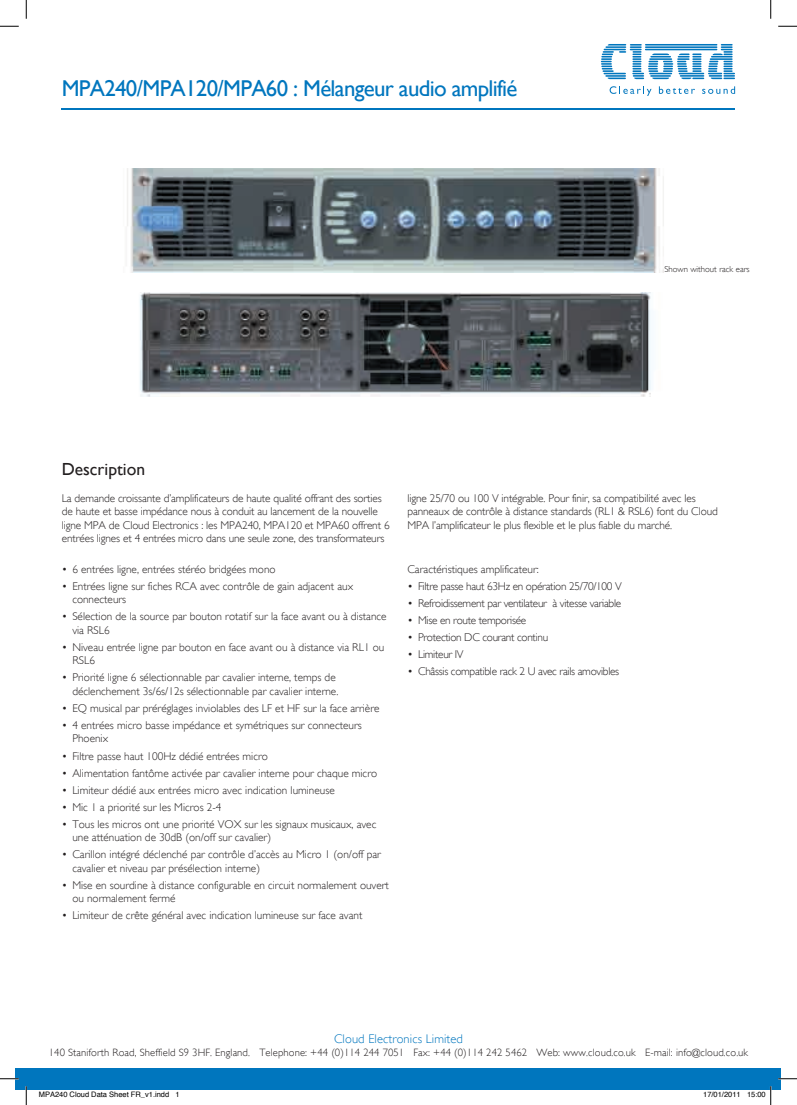
<style>
.page{position:relative;width:797px;height:1105px;background:#fff}
.page>*{position:absolute;margin:0;border:0;box-sizing:border-box;transform-origin:0 0}
.t1{font:22.88px "Gill Sans";letter-spacing:-.03em;color:#0076be}
.t2{font:17.5px "Gill Sans";color:#231f20}
.t3{font:300 12.5px "Gill Sans";letter-spacing:.01em;color:#0076be}
.t4{font:300 11.25px/13.5px "Gill Sans";color:#231f20}
.t5{font:300 11.25px "Gill Sans";letter-spacing:-.025em;color:#231f20}
.t6{font:300 10.62px "Gill Sans";letter-spacing:.01em;color:#231f20}
.t7{font:300 8.75px "Gill Sans";color:#231f20}
.t8{font:7.5px "Helvetica";color:#000}
</style>
<div class="page">
<svg style="left:601px;top:44px;width:134px;height:35px"></svg>
<svg style="left:609px;top:86px;width:42px;height:9px"></svg>
<svg style="left:659px;top:86px;width:36px;height:8px"></svg>
<svg style="left:702px;top:86px;width:33px;height:8px"></svg>
<hr style="left:62px;top:108px;width:673px;height:2px;background:#0076be">
<div style="left:16px;top:1068px;width:765px;height:21px;background:#0076be"></div>
<img style="left:127px;top:168px;width:537px;height:105px">
<img style="left:140px;top:292px;width:511px;height:105px">
<svg style="left:0;top:25px;width:19px;height:2px"></svg>
<svg style="left:778px;top:25px;width:19px;height:2px"></svg>
<svg style="left:0;top:1078px;width:19px;height:1px"></svg>
<svg style="left:778px;top:1078px;width:19px;height:1px"></svg>
<svg style="left:25px;top:0;width:2px;height:19px"></svg>
<svg style="left:25px;top:1086px;width:2px;height:19px"></svg>
<svg style="left:770px;top:0;width:1px;height:19px"></svg>
<svg style="left:747px;top:1086px;width:24px;height:19px"></svg>
<h1 class="t1" style="left:62px;top:75px;width:457px">MPA240/MPA120/MPA60 : Mélangeur audio amplifié</h1>
<h2 class="t2" style="left:62px;top:459px;width:85px">Description</h2>
<p class="t7" style="left:664px;top:264px;width:87px">Shown without rack ears</p>
<p class="t4" style="left:62px;top:491px;width:329px">La demande croissante d’amplificateurs de haute qualité offrant des sorties de haute et basse impédance nous à conduit au lancement de la nouvelle ligne MPA de Cloud Electronics : les MPA240, MPA120 et MPA60 offrent 6 entrées lignes et 4 entrées micro dans une seule zone, des transformateurs</p>
<p class="t4" style="left:407px;top:491px;width:312px">ligne 25/70 ou 100 V intégrable. Pour finir, sa compatibilité avec les panneaux de contrôle à distance standards (RL1 &amp; RSL6) font du Cloud<br>MPA l’amplificateur le plus flexible et le plus fiable du marché.</p>
<p class="t4" style="left:62px;top:562px;width:215px">• 6 entrées ligne, entrées stéréo bridgées mono</p>
<p class="t4" style="left:72px;top:579px;width:282px;text-indent:-11px">• Entrées ligne sur fiches RCA avec contrôle de gain adjacent aux connecteurs</p>
<p class="t4" style="left:72px;top:610px;width:316px;text-indent:-11px">• Sélection de la source par bouton rotatif sur la face avant ou à distance via RSL6</p>
<p class="t4" style="left:72px;top:640px;width:313px;text-indent:-11px">• Niveau entrée ligne par bouton en face avant ou à distance via RL1 ou<br>RSL6</p>
<p class="t4" style="left:62px;top:671px;width:278px;text-align:right">• Priorité ligne 6 sélectionnable par cavalier interne, temps de déclenchement 3s/6s/12s sélectionnable par cavalier interne.</p>
<p class="t4" style="left:62px;top:701px;width:319px">• EQ musical par préréglages inviolables des LF et HF sur la face arrière</p>
<p class="t4" style="left:72px;top:718px;width:291px;text-indent:-11px">• 4 entrées micro basse impédance et symétriques sur connecteurs<br>Phoenix</p>
<p class="t4" style="left:62px;top:749px;width:208px">• Filtre passe haut 100Hz dédié entrées micro</p>
<p class="t4" style="left:62px;top:766px;width:317px">• Alimentation fantôme activée par cavalier interne pour chaque micro</p>
<p class="t4" style="left:62px;top:783px;width:274px">• Limiteur dédié aux entrées micro avec indication lumineuse</p>
<p class="t4" style="left:62px;top:800px;width:161px">• Mic 1 a priorité sur les Micros 2-4</p>
<p class="t4" style="left:72px;top:817px;width:305px;text-indent:-11px">• Tous les micros ont une priorité VOX sur les signaux musicaux, avec une atténuation de 30dB (on/off sur cavalier)</p>
<p class="t4" style="left:72px;top:848px;width:310px;text-indent:-11px">• Carillon intégré déclenché par contrôle d’accès au Micro 1 (on/off par cavalier et niveau par présélection interne)</p>
<p class="t4" style="left:72px;top:878px;width:318px;text-indent:-11px">• Mise en sourdine à distance configurable en circuit normalement ouvert ou normalement fermé</p>
<p class="t4" style="left:62px;top:909px;width:302px">• Limiteur de crête général avec indication lumineuse sur face avant</p>
<p class="t4" style="left:407px;top:562px;width:133px">Caractéristiques amplificateur:</p>
<p class="t5" style="left:407px;top:579px;width:216px">• Filtre passe haut 63Hz en opération 25/70/100 V</p>
<p class="t5" style="left:407px;top:597px;width:215px">• Refroidissement par ventilateur à vitesse variable</p>
<p class="t5" style="left:407px;top:614px;width:120px">• Mise en route temporisée</p>
<p class="t5" style="left:407px;top:631px;width:142px">• Protection DC courant continu</p>
<p class="t5" style="left:407px;top:648px;width:58px">• Limiteur IV</p>
<p class="t5" style="left:407px;top:665px;width:213px">• Châssis compatible rack 2 U avec rails amovibles</p>
<p class="t3" style="left:334px;top:1032px;width:130px">Cloud Electronics Limited</p>
<p class="t6" style="left:49px;top:1046px;width:700px">140 Staniforth Road, Sheffield S9 3HF. England. Telephone: +44 (0)114 244 7051 Fax: +44 (0)114 242 5462 Web: www.cloud.co.uk E-mail: info@cloud.co.uk</p>
<p class="t8" style="left:39px;top:1089px;width:142px">MPA240 Cloud Data Sheet FR_v1.indd 1</p>
<p class="t8" style="left:703px;top:1089px;width:64px">17/01/2011 15:00</p>
</div>
